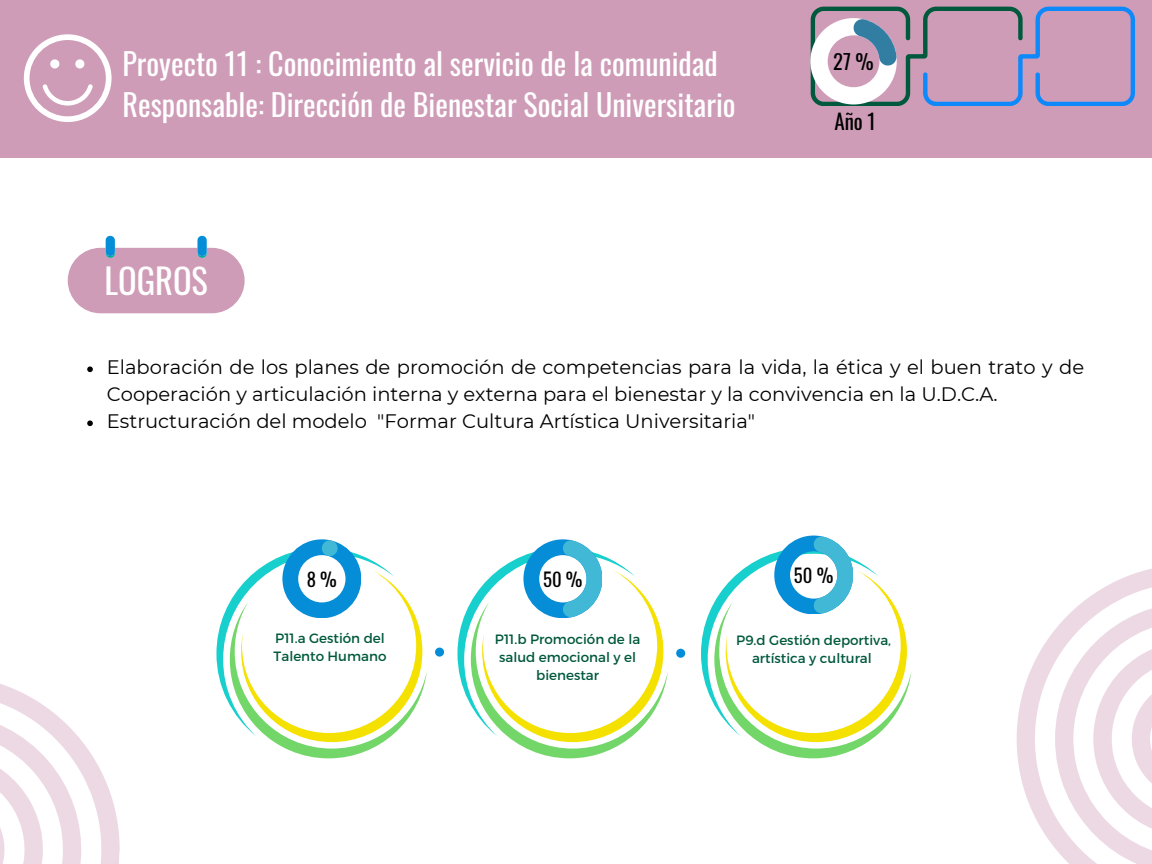
<style>
.page{position:relative;width:1152px;height:864px;background:#fff}
.page>*{position:absolute;margin:0;border:0;box-sizing:border-box;transform-origin:0 0}
.t1{font:34.5px "Oswald";color:#fff}
.t2{font:30px/41.7px "Oswald";color:#fff}
.t3{font:21px "Oswald";color:#000}
.t4{font:20.55px "Oswald";color:#000}
.t5{font:19.5px/27px "Montserrat";color:#000}
.t6{font:18.75px "Oswald";color:#000}
.t7{font:13.5px/18px "Montserrat";color:#00593d;text-align:center}
</style>
<div class="page">
<div style="left:0;top:0;width:1152px;height:158px;background:#cf9cb8"></div>
<svg style="left:24px;top:34px;width:88px;height:88px"></svg>
<svg style="left:810px;top:7px;width:325px;height:99px"></svg>
<svg style="left:87px;top:366px;width:6px;height:6px"></svg>
<svg style="left:87px;top:420px;width:6px;height:6px"></svg>
<svg style="left:68px;top:236px;width:176px;height:77px"></svg>
<svg style="left:1017px;top:568px;width:135px;height:296px"></svg>
<svg style="left:0;top:684px;width:120px;height:180px"></svg>
<svg style="left:216px;top:539px;width:211px;height:219px"></svg>
<svg style="left:457px;top:539px;width:211px;height:219px"></svg>
<div style="left:435px;top:648px;width:9px;height:9px;background:#058dd8;border-radius:50%"></div>
<svg style="left:701px;top:536px;width:210px;height:222px"></svg>
<div style="left:676px;top:649px;width:9px;height:9px;background:#058dd8;border-radius:50%"></div>
<p class="t2" style="left:123px;top:41px;width:615px">Proyecto 11 : Conocimiento al servicio de la comunidad<br>Responsable: Dirección de Bienestar Social Universitario</p>
<p class="t4" style="left:833px;top:46px;width:42px">27 %</p>
<h2 class="t3" style="left:834px;top:105px;width:43px">Año 1</h2>
<h3 class="t1" style="left:104px;top:254px;width:105px">LOGROS</h3>
<p class="t5" style="left:107px;top:354px;width:979px">Elaboración de los planes de promoción de competencias para la vida, la ética y el buen trato y de<br>Cooperación y articulación interna y externa para el bienestar y la convivencia en la U.D.C.A.</p>
<p class="t5" style="left:107px;top:408px;width:650px">Estructuración del modelo "Formar Cultura Artística Universitaria"</p>
<p class="t6" style="left:307px;top:565px;width:32px">8%</p>
<p class="t6" style="left:543px;top:565px;width:41px">50 %</p>
<p class="t6" style="left:794px;top:561px;width:41px">50 %</p>
<h1 class="t7" style="left:274px;top:629px;width:114px;text-align:left">P11.a Gestión del<br>Talento Humano</h1>
<p class="t7" style="left:495px;top:629px;width:147px">P11.b Promoción de la salud emocional y el bienestar</p>
<p class="t7" style="left:736px;top:631px;width:156px">P9.d Gestión deportiva, artística y cultural</p>
</div>
